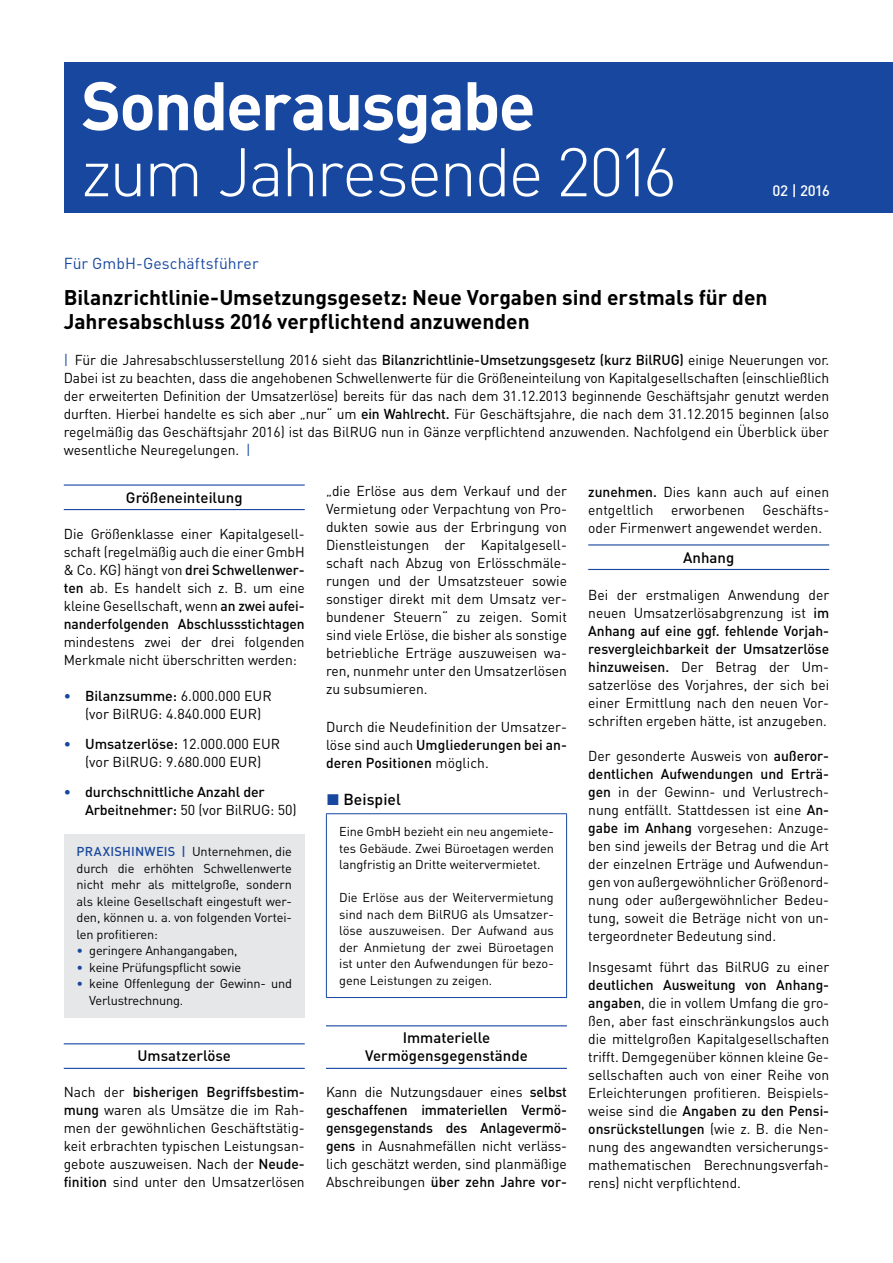
<style>
.page{position:relative;width:893px;height:1263px;background:#fff}
.page>*{position:absolute;margin:0;border:0;box-sizing:border-box;transform-origin:0 0}
.t1{font:300 67.5px "DIN Pro";letter-spacing:-.04em;color:#fff}
.t2{font:700 67.5px "DIN Pro";letter-spacing:-.03em;color:#fff}
.t3{font:700 21px/24px "DIN Pro";color:#000}
.t4{font:15.75px "DIN Pro";letter-spacing:.005em;color:#17479e}
.t5{font:500 15.75px "DIN Pro";letter-spacing:.005em;color:#000}
.t6{font:500 15px/18px "DIN Pro";color:#000;text-align:center}
.t7{font:500 15px "DIN Pro";color:#fff}
.t8{font:14.25px/18px "DIN Pro";color:#000;text-align:justify}
.t9{font:500 14.25px/18px "DIN Pro";letter-spacing:-.01em;color:#000}
.t10{font:12.75px/16.5px "DIN Pro";letter-spacing:-.01em;color:#000;text-align:justify}
.s1{color:#17479e}
.s2{font-weight:500}
.s3{font-weight:500;color:#17479e}
.s4{font-weight:400}
</style>
<div class="page">
<div style="left:64px;top:62px;width:829px;height:151px;background:#17479e"></div>
<hr style="left:588px;top:544px;width:241px;height:1px;background:#17479e">
<hr style="left:588px;top:569px;width:241px;height:1px;background:#17479e">
<hr style="left:64px;top:484px;width:241px;height:2px;background:#17479e">
<hr style="left:64px;top:509px;width:241px;height:1px;background:#17479e">
<hr style="left:64px;top:1043px;width:241px;height:1px;background:#17479e">
<hr style="left:64px;top:1068px;width:241px;height:1px;background:#17479e">
<div style="left:64px;top:834px;width:241px;height:183px;background:#e6e7e8"></div>
<hr style="left:326px;top:1025px;width:241px;height:1px;background:#17479e">
<hr style="left:326px;top:1068px;width:241px;height:1px;background:#17479e">
<hr style="left:326px;top:813px;width:241px;height:1px;background:#17479e">
<hr style="left:326px;top:814px;width:1px;height:183px;background:#17479e">
<hr style="left:566px;top:814px;width:1px;height:183px;background:#17479e">
<hr style="left:326px;top:997px;width:241px;height:1px;background:#17479e">
<h1 class="t2" style="left:81px;top:60px;width:456px">Sonderausgabe</h1>
<h1 class="t1" style="left:81px;top:126px;width:596px">zum Jahresende 2016</h1>
<p class="t7" style="left:772px;top:181px;width:59px">02 | 2016</p>
<p class="t4" style="left:64px;top:253px;width:196px">Für GmbH-Geschäftsführer</p>
<h2 class="t3" style="left:64px;top:285px;width:705px">Bilanzrichtlinie-Umsetzungsgesetz: Neue Vorgaben sind erstmals für den<br>Jahresabschluss 2016 verpflichtend anzuwenden</h2>
<p class="t8" style="left:64px;top:351px;width:767px"><span class="s1">|</span> Für die Jahresabschlusserstellung 2016 sieht das <span class="s2">Bilanzrichtlinie-Umsetzungsgesetz (kurz BilRUG)</span> einige Neuerungen vor.<br>Dabei ist zu beachten, dass die angehobenen Schwellenwerte für die Größeneinteilung von Kapitalgesellschaften (einschließlich der erweiterten Definition der Umsatzerlöse) bereits für das nach dem 31.12.2013 beginnende Geschäftsjahr genutzt werden durften. Hierbei handelte es sich aber „nur“ um <span class="s2">ein Wahlrecht.</span> Für Geschäftsjahre, die nach dem 31.12.2015 beginnen (also regelmäßig das Geschäftsjahr 2016) ist das BilRUG nun in Gänze verpflichtend anzuwenden. Nachfolgend ein Überblick über wesentliche Neuregelungen. <span class="s1">|</span></p>
<p class="t6" style="left:126px;top:488px;width:118px">Größeneinteilung</p>
<p class="t8" style="left:64px;top:524px;width:242px">Die Größenklasse einer Kapitalgesell&shy;schaft (regelmäßig auch die einer GmbH &amp; Co. KG) hängt von <span class="s2">drei Schwellenwer&shy;ten</span> ab. Es handelt sich z. B. um eine kleine Gesellschaft, wenn <span class="s2">an zwei aufei&shy;nanderfolgenden Abschlussstichtagen</span></p>
<p class="t8" style="left:64px;top:632px;width:242px">mindestens zwei der drei folgenden<br>Merkmale nicht überschritten werden:</p>
<p class="t8" style="left:85px;top:686px;width:188px;text-indent:-21px"><span class="s3">•</span> <span class="s2">Bilanzsumme:</span> 6.000.000 EUR (vor BilRUG: 4.840.000 EUR)</p>
<p class="t8" style="left:64px;top:734px;width:218px;text-align:center"><span class="s3">•</span> <span class="s2">Umsatzerlöse:</span> 12.000.000 EUR (vor BilRUG: 9.680.000 EUR)</p>
<p class="t9" style="left:85px;top:782px;width:213px;text-indent:-21px"><span class="s1">•</span> durchschnittliche Anzahl der<br>Arbeitnehmer: <span class="s4">50 (vor BilRUG: 50)</span></p>
<p class="t10" style="left:77px;top:843px;width:217px"><span class="s3">PRAXISHINWEIS |</span> Unternehmen, die durch die erhöhten Schwellenwerte nicht mehr als mittelgroße, sondern als kleine Gesellschaft eingestuft wer&shy;den, können u. a. von folgenden Vortei&shy;len profitieren:</p>
<p class="t10" style="left:77px;top:942px;width:162px"><span class="s1">•</span> geringere Anhangangaben,</p>
<p class="t10" style="left:77px;top:958px;width:166px"><span class="s1">•</span> keine Prüfungspflicht sowie</p>
<p class="t10" style="left:89px;top:975px;width:204px;text-indent:-13px"><span class="s1">•</span> keine Offenlegung der Gewinn- und<br>Verlustrechnung.</p>
<p class="t8" style="left:326px;top:482px;width:242px">„die Erlöse aus dem Verkauf und der Vermietung oder Verpachtung von Pro&shy;dukten sowie aus der Erbringung von Dienstleistungen der Kapitalgesell&shy;schaft nach Abzug von Erlösschmäle&shy;rungen und der Umsatzsteuer sowie sonstiger direkt mit dem Umsatz ver&shy;bundener Steuern“ zu zeigen. Somit sind viele Erlöse, die bisher als sonstige betriebliche Erträge auszuweisen wa&shy;ren, nunmehr unter den Umsatzerlösen zu subsumieren.</p>
<p class="t8" style="left:326px;top:717px;width:242px">Durch die Neudefinition der Umsatzer&shy;löse sind auch <span class="s2">Umgliederungen bei an&shy;deren Positionen</span> möglich.</p>
<p class="t5" style="left:326px;top:789px;width:76px"><span class="s1">◼</span> Beispiel</p>
<p class="t10" style="left:339px;top:823px;width:216px">Eine GmbH bezieht ein neu angemiete&shy;tes Gebäude. Zwei Büroetagen werden langfristig an Dritte weitervermietet.</p>
<p class="t10" style="left:339px;top:889px;width:216px">Die Erlöse aus der Weitervermietung sind nach dem BilRUG als Umsatzer&shy;löse auszuweisen. Der Aufwand aus der Anmietung der zwei Büroetagen ist unter den Aufwendungen für bezo&shy;gene Leistungen zu zeigen.</p>
<p class="t8" style="left:588px;top:482px;width:242px"><span class="s2">zunehmen.</span> Dies kann auch auf einen entgeltlich erworbenen Geschäfts&shy;oder Firmenwert angewendet werden.</p>
<p class="t6" style="left:683px;top:547px;width:53px">Anhang</p>
<p class="t8" style="left:588px;top:585px;width:242px">Bei der erstmaligen Anwendung der neuen Umsatzerlösabgrenzung ist <span class="s2">im Anhang auf eine ggf. fehlende Vorjah&shy;resvergleichbarkeit der Umsatzerlöse hinzuweisen.</span> Der Betrag der Um&shy;satzerlöse des Vorjahres, der sich bei einer Ermittlung nach den neuen Vor&shy;schriften ergeben hätte, ist anzugeben.</p>
<p class="t8" style="left:588px;top:746px;width:242px">Der gesonderte Ausweis von <span class="s2">außeror&shy;dentlichen Aufwendungen und Erträ&shy;gen</span> in der Gewinn- und Verlustrech&shy;nung entfällt. Stattdessen ist eine <span class="s2">An&shy;gabe im Anhang</span> vorgesehen: Anzuge&shy;ben sind jeweils der Betrag und die Art der einzelnen Erträge und Aufwendun&shy;gen von außergewöhnlicher Größenord&shy;nung oder außergewöhnlicher Bedeu&shy;tung, soweit die Beträge nicht von un&shy;tergeordneter Bedeutung sind.</p>
<p class="t8" style="left:588px;top:957px;width:242px">Insgesamt führt das BilRUG zu einer</p>
<p class="t8" style="left:588px;top:975px;width:242px"><span class="s2">deutlichen Ausweitung von Anhang&shy;angaben</span>, die in vollem Umfang die gro&shy;ßen, aber fast einschränkungslos auch die mittelgroßen Kapitalgesellschaften trifft. Demgegenüber können kleine Ge&shy;sellschaften auch von einer Reihe von Erleichterungen profitieren. Beispiels&shy;weise sind die <span class="s2">Angaben zu den Pensi&shy;onsrückstellungen</span> (wie z. B. die Nen&shy;nung des angewandten versicherungs&shy;mathematischen Berechnungsverfah&shy;rens) nicht verpflichtend.</p>
<p class="t6" style="left:365px;top:1028px;width:164px">Immaterielle<br>Vermögensgegenstände</p>
<p class="t8" style="left:326px;top:1083px;width:242px">Kann die Nutzungsdauer eines <span class="s2">selbst geschaffenen immateriellen Vermö&shy;gensgegenstands des Anlagevermö&shy;gens</span> in Ausnahmefällen nicht verläss&shy;lich geschätzt werden, sind planmäßige Abschreibungen <span class="s2">über zehn Jahre vor-</span></p>
<p class="t6" style="left:137px;top:1046px;width:95px">Umsatzerlöse</p>
<p class="t8" style="left:64px;top:1083px;width:242px">Nach der <span class="s2">bisherigen Begriffsbestim&shy;mung</span> waren als Umsätze die im Rah&shy;men der gewöhnlichen Geschäftstätig&shy;keit erbrachten typischen Leistungsan&shy;gebote auszuweisen. Nach der <span class="s2">Neude&shy;finition</span> sind unter den Umsatzerlösen</p>
</div>
